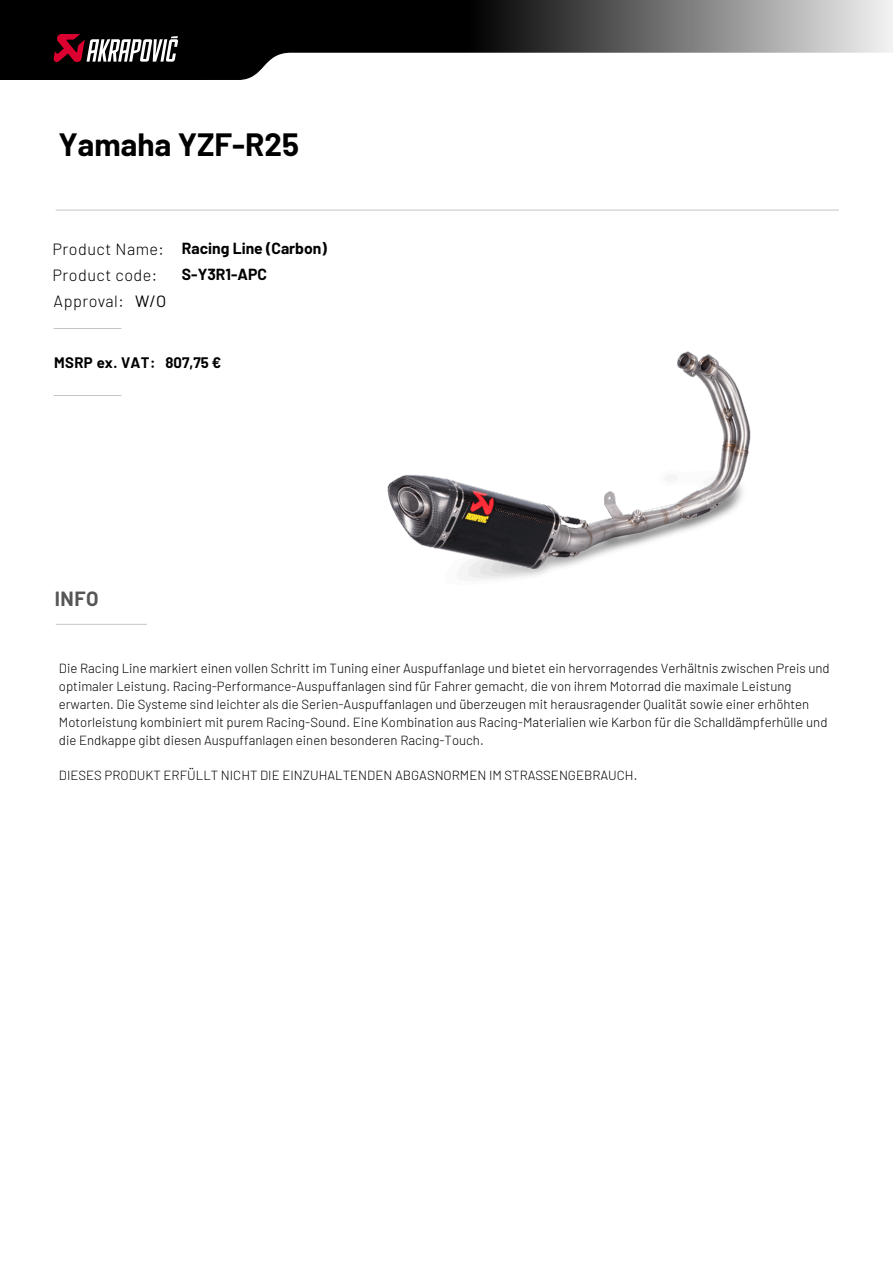
<style>
.page{position:relative;width:893px;height:1263px;background:#fff}
.page>*{position:absolute;margin:0;border:0;box-sizing:border-box;transform-origin:0 0}
.t1{font:700 31.5px "Barlow";color:#000}
.t2{font:700 20.1px "Barlow";color:#565656}
.t3{font:16.35px "Barlow";color:#000}
.t4{font:300 16.2px "Barlow";letter-spacing:.03em;color:#000}
.t5{font:700 15.75px/26.4px "Barlow";color:#000}
.t6{font:700 14.85px "Barlow";letter-spacing:.03em;color:#000}
.t7{font:700 14.85px "Barlow";color:#000}
.t8{font:300 13.2px/18px "Barlow";color:#000}
</style>
<div class="page">
<img style="left:387px;top:351px;width:364px;height:228px">
<svg style="left:0;top:0;width:893px;height:80px"></svg>
<svg style="left:53px;top:34px;width:125px;height:29px"></svg>
<hr style="left:54px;top:328px;width:67px;height:1px;background:#c3c6c7">
<hr style="left:54px;top:395px;width:67px;height:1px;background:#c3c6c7">
<hr style="left:56px;top:624px;width:91px;height:1px;background:#c3c6c7">
<hr style="left:56px;top:210px;width:783px;height:1px;background:#c3c6c7">
<h1 class="t1" style="left:58px;top:125px;width:242px">Yamaha YZF-R25</h1>
<p class="t4" style="left:53px;top:237px;width:113px">Product Name:</p>
<p class="t4" style="left:53px;top:263px;width:106px">Product code:</p>
<p class="t4" style="left:54px;top:290px;width:72px">Approval:</p>
<p class="t3" style="left:135px;top:291px;width:33px">W/O</p>
<p class="t5" style="left:182px;top:234px;width:146px">Racing Line (Carbon)<br>S-Y3R1-APC</p>
<p class="t6" style="left:54px;top:352px;width:103px">MSRP ex. VAT:</p>
<p class="t7" style="left:165px;top:353px;width:57px">807,75 €</p>
<h2 class="t2" style="left:55px;top:584px;width:45px">INFO</h2>
<p class="t8" style="left:59px;top:658px;width:772px">Die Racing Line markiert einen vollen Schritt im Tuning einer Auspuffanlage und bietet ein hervorragendes Verhältnis zwischen Preis und optimaler Leistung. Racing-Performance-Auspuffanlagen sind für Fahrer gemacht, die von ihrem Motorrad die maximale Leistung erwarten. Die Systeme sind leichter als die Serien-Auspuffanlagen und überzeugen mit herausragender Qualität sowie einer erhöhten Motorleistung kombiniert mit purem Racing-Sound. Eine Kombination aus Racing-Materialien wie Karbon für die Schalldämpferhülle und die Endkappe gibt diesen Auspuffanlagen einen besonderen Racing-Touch.</p>
<p class="t8" style="left:59px;top:766px;width:580px">DIESES PRODUKT ERFÜLLT NICHT DIE EINZUHALTENDEN ABGASNORMEN IM STRASSENGEBRAUCH.</p>
</div>
